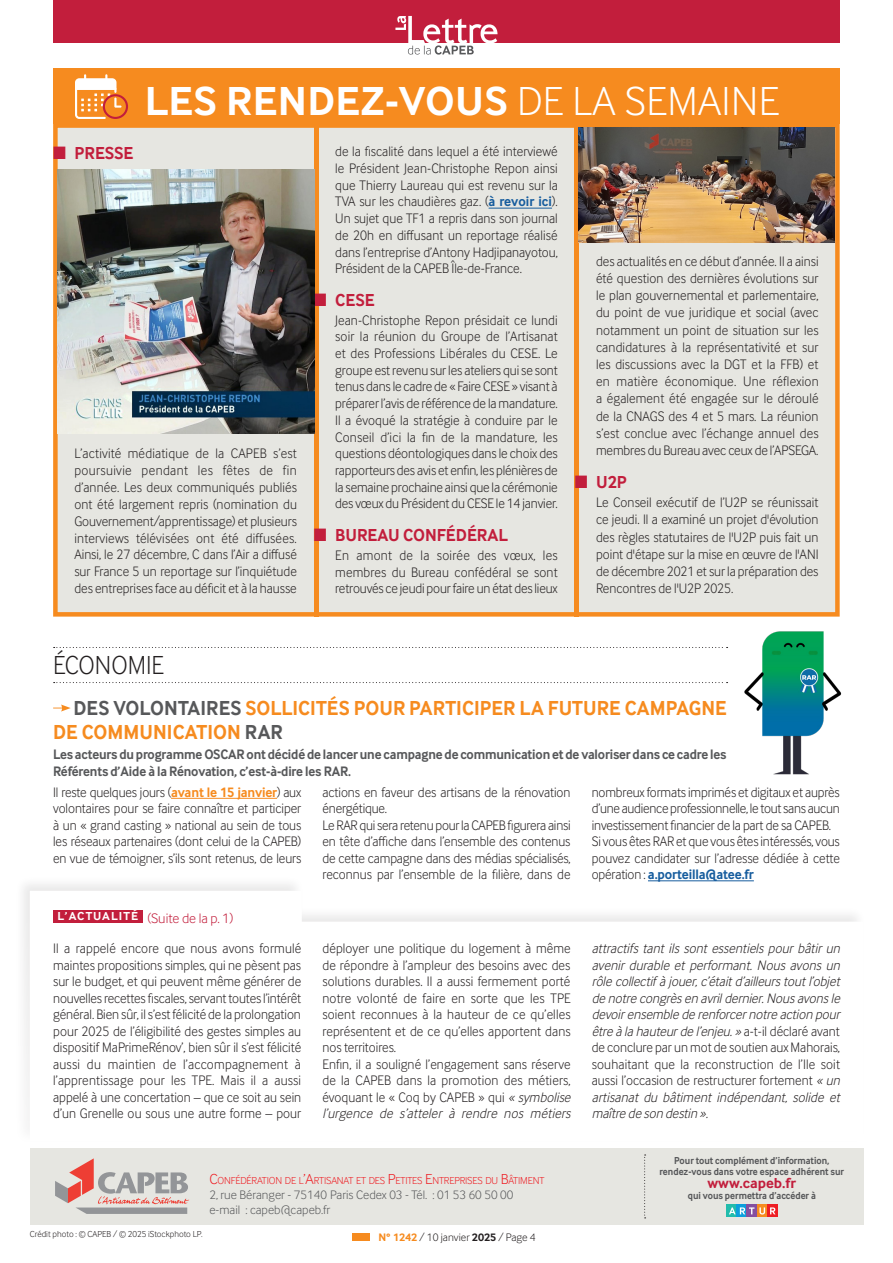
<style>
.page{position:relative;width:893px;height:1263px;background:#fff}
.page>*{position:absolute;margin:0;border:0;box-sizing:border-box;transform-origin:0 0}
.t1{font:700 42px "Inter Face";letter-spacing:.01em;color:#fff}
.Chap_Paraph{font:300 27px "Inter Face";color:#231f20;scale:.94 1}
.Titre_article{font:700 21px/24px "Inter Face";letter-spacing:.005em;color:#f68b1f;scale:.94 1}
.t2{font:700 18px "Inter Face";color:#c21e3c;scale:.94 1}
.t3{font:700 15px "Inter Face";color:#c21e3c}
.Texte_rdv{font:300 14.25px/16.6px "Inter Face";letter-spacing:-.005em;color:#231f20;text-align:justify;scale:.94 1}
.Textes_ok{font:300 14.25px/16.5px "Inter Face";letter-spacing:.005em;color:#231f20;text-align:justify;scale:.94 1}
.Textes_ok-2{font:italic 300 14.25px/16.5px "Inter Face";color:#231f20;scale:.94 1}
.Textes_ok-3{font:700 14.25px/16.5px "Inter Face";letter-spacing:-.01em;color:#57585a;scale:.92 1}
.Textes_ok-4{font:300 14.25px "Inter Face";color:#c21e3c}
.t4{font:300 12.75px/15px "Inter Face";color:#57585a}
.t5{font:700 12px "Inter Face";letter-spacing:.09em;color:#fff}
.t6{font:300 11.25px "Inter Face";color:#231f20}
.t7{font:700 10.5px/10.5px "Inter Face";color:#57585a;text-align:center;scale:.9 1}
.t8{font:300 10.5px "Inter Face";letter-spacing:-.015em;color:#ee1d23}
.t9{font:300 9px "Inter Face";color:#231f20}
.s1{font-weight:300}
.s2{font-weight:700;color:#175d9e}
.s3{color:#57585a}
.s4{font-weight:700;color:#f68b1f}
.s5{font-style:italic}
.s6{font-size:15px}
.s7{font-weight:700}
.s8{font-style:normal}
</style>
<div class="page">
<div style="left:53px;top:0;width:787px;height:43px;background:#c21e3c"></div>
<svg style="left:395px;top:16px;width:102px;height:39px"></svg>
<div style="left:14px;top:875px;width:852px;height:269px;background:#231f20;opacity:.1"></div>
<svg style="left:30px;top:891px;width:833px;height:250px"></svg>
<div style="left:53px;top:910px;width:89px;height:12px;background:#c21e3c"></div>
<div style="left:0;top:894px;width:30px;height:253px;background:#fff"></div>
<svg style="left:54px;top:647px;width:673px;height:1px"></svg>
<svg style="left:54px;top:682px;width:673px;height:1px"></svg>
<svg style="left:53px;top:704px;width:18px;height:7px"></svg>
<hr style="left:171px;top:798px;width:106px;height:1px;background:#f68b1f">
<hr style="left:648px;top:880px;width:106px;height:1px;background:#175d9e">
<div style="left:30px;top:1148px;width:833px;height:77px;background:#e6e6e1"></div>
<svg style="left:644px;top:1154px;width:2px;height:64px"></svg>
<div style="left:726px;top:1204px;width:11px;height:13px;background:#22bcac"></div>
<svg style="left:737px;top:1204px;width:10px;height:13px"></svg>
<div style="left:747px;top:1204px;width:10px;height:13px;background:#854f9f"></div>
<div style="left:757px;top:1204px;width:10px;height:13px;background:#f68b1f"></div>
<svg style="left:767px;top:1204px;width:10px;height:13px"></svg>
<svg style="left:729px;top:1207px;width:46px;height:7px"></svg>
<svg style="left:55px;top:1158px;width:134px;height:56px"></svg>
<div style="left:353px;top:1233px;width:17px;height:8px;background:#f68b1f"></div>
<div style="left:53px;top:68px;width:787px;height:55px;background:#f68b1f"></div>
<svg style="left:75px;top:74px;width:53px;height:45px"></svg>
<div style="left:53px;top:123px;width:787px;height:494px;background:#e6e6e1;border:4px solid #f68b1f"></div>
<hr style="left:315px;top:128px;width:4px;height:489px;background:#f68b1f">
<hr style="left:574px;top:128px;width:4px;height:489px;background:#f68b1f">
<hr style="left:489px;top:208px;width:63px;height:1px;background:#175d9e">
<img style="left:58px;top:170px;width:256px;height:263px">
<img style="left:579px;top:128px;width:256px;height:115px">
<img style="left:727px;top:631px;width:115px;height:144px">
<p class="t1" style="left:145px;top:77px;width:636px">LES RENDEZ-VOUS <span class="s1">DE LA SEMAINE</span></p>
<p class="t2" style="left:53px;top:142px;width:87px">■ PRESSE</p>
<p class="Texte_rdv" style="left:74px;top:445px;width:238px">L’activité médiatique de la CAPEB s’est poursuivie pendant les fêtes de fin d’année. Les deux communiqués publiés ont été largement repris (nomination du Gouvernement/apprentissage) et plusieurs interviews télévisées ont été diffusées.<br>Ainsi, le 27 décembre, C dans l’Air a diffusé sur France 5 un reportage sur l’inquiétude des entreprises face au déficit et à la hausse</p>
<p class="Texte_rdv" style="left:335px;top:143px;width:238px">de la fiscalité dans lequel a été interviewé le Président Jean-Christophe Repon ainsi que Thierry Laureau qui est revenu sur la TVA sur les chaudières gaz. (<span class="s2">à revoir ici</span>).<br>Un sujet que TF1 a repris dans son journal de 20h en diffusant un reportage réalisé dans l’entreprise d’Antony Hadjipanayotou, Président de la CAPEB Île-de-France.</p>
<p class="t2" style="left:314px;top:289px;width:66px">■ CESE</p>
<p class="Texte_rdv" style="left:335px;top:311px;width:238px">Jean-Christophe Repon présidait ce lundi soir la réunion du Groupe de l’Artisanat et des Professions Libérales du CESE. Le groupe est revenu sur les ateliers qui se sont tenus dans le cadre de « Faire CESE » visant à préparer l’avis de référence de la mandature.<br>Il a évoqué la stratégie à conduire par le Conseil d’ici la fin de la mandature, les questions déontologiques dans le choix des rapporteurs des avis et enfin, les plénières de la semaine prochaine ainsi que la cérémonie des vœux du Président du CESE le 14 janvier.</p>
<p class="t2" style="left:314px;top:524px;width:208px">■ BUREAU CONFÉDÉRAL</p>
<p class="Texte_rdv" style="left:335px;top:546px;width:238px">En amont de la soirée des vœux, les membres du Bureau confédéral se sont retrouvés ce jeudi pour faire un état des lieux</p>
<p class="Texte_rdv" style="left:596px;top:252px;width:238px;line-height:17.2px">des actualités en ce début d’année. Il a ainsi été question des dernières évolutions sur le plan gouvernemental et parlementaire, du point de vue juridique et social (avec notamment un point de situation sur les candidatures à la représentativité et sur les discussions avec la DGT et la FFB) et en matière économique. Une réflexion a également été engagée sur le déroulé de la CNAGS des 4 et 5 mars. La réunion s’est conclue avec l’échange annuel des membres du Bureau avec ceux de l’APSEGA.</p>
<p class="t2" style="left:575px;top:471px;width:57px">■ U2P</p>
<p class="Texte_rdv" style="left:596px;top:494px;width:238px;line-height:17.2px">Le Conseil exécutif de l’U2P se réunissait ce jeudi. Il a examiné un projet d'évolution des règles statutaires de l'U2P puis fait un point d'étape sur la mise en œuvre de l'ANI de décembre 2021 et sur la préparation des Rencontres de l'U2P 2025.</p>
<p class="Chap_Paraph" style="left:53px;top:649px;width:119px">ÉCONOMIE</p>
<p class="Titre_article" style="left:53px;top:695px;width:718px;text-indent:20px"><span class="s3">DES VOLONTAIRES</span> SOLLICITÉS POUR PARTICIPER LA FUTURE CAMPAGNE<br>DE COMMUNICATION <span class="s3">RAR</span></p>
<p class="Textes_ok-3" style="left:53px;top:746px;width:733px">Les acteurs du programme OSCAR ont décidé de lancer une campagne de communication et de valoriser dans ce cadre les<br>Référents d’Aide à la Rénovation, c’est-à-dire les RAR.</p>
<p class="Texte_rdv" style="left:53px;top:783px;width:266px">Il reste quelques jours (<span class="s4">avant le 15 janvier</span>) aux volontaires pour se faire connaître et participer à un « grand casting » national au sein de tous les réseaux partenaires (dont celui de la CAPEB) en vue de témoigner, s’ils sont retenus, de leurs</p>
<p class="Texte_rdv" style="left:322px;top:783px;width:265px">actions en faveur des artisans de la rénovation énergétique.</p>
<p class="Texte_rdv" style="left:592px;top:783px;width:265px">nombreux formats imprimés et digitaux et auprès d’une audience professionnelle, le tout sans aucun investissement financier de la part de sa CAPEB.</p>
<p class="Texte_rdv" style="left:592px;top:833px;width:266px">Si vous êtes RAR et que vous êtes intéressés, vous pouvez candidater sur l’adresse dédiée à cette opération : <span class="s2">a.porteilla@atee.fr</span></p>
<p class="Texte_rdv" style="left:322px;top:816px;width:266px">Le RAR qui sera retenu pour la CAPEB figurera ainsi en tête d’affiche dans l’ensemble des contenus de cette campagne dans des médias spécialisés, reconnus par l’ensemble de la filière, dans de</p>
<p class="t5" style="left:58px;top:909px;width:82px">L’ACTUALITÉ</p>
<p class="Textes_ok-4" style="left:148px;top:910px;width:87px">(Suite de la p. 1)</p>
<p class="Textes_ok" style="left:53px;top:940px;width:265px">Il a rappelé encore que nous avons formulé maintes propositions simples, qui ne pèsent pas sur le budget, et qui peuvent même générer de nouvelles recettes fiscales, servant toutes l’intérêt général. Bien sûr, il s’est félicité de la prolongation pour 2025 de l’éligibilité des gestes simples au dispositif MaPrimeRénov’, bien sûr il s’est félicité aussi du maintien de l’accompagnement à l’apprentissage pour les TPE. Mais il a aussi appelé à une concertation – que ce soit au sein d’un Grenelle ou sous une autre forme – pour</p>
<p class="Textes_ok" style="left:322px;top:940px;width:266px">déployer une politique du logement à même de répondre à l’ampleur des besoins avec des solutions durables. Il a aussi fermement porté notre volonté de faire en sorte que les TPE soient reconnues à la hauteur de ce qu’elles représentent et de ce qu’elles apportent dans nos territoires.</p>
<p class="Textes_ok" style="left:322px;top:1055px;width:269px;text-align:left">Enfin, il a souligné l’engagement sans réserve de la CAPEB dans la promotion des métiers, évoquant le « Coq by CAPEB » qui <span class="s5">« symbolise l’urgence de s’atteler à rendre nos métiers</span></p>
<p class="t8" style="left:209px;top:1174px;width:336px"><span class="s6">C</span>ONFÉDÉRATION DE L<span class="s6">’A</span>RTISANAT ET DES <span class="s6">P</span>ETITES <span class="s6">E</span>NTREPRISES DU <span class="s6">B</span>ÂTIMENT</p>
<p class="t4" style="left:209px;top:1187px;width:305px">2, rue Béranger - 75140 Paris Cedex 03 - Tél. : 01 53 60 50 00 e-mail : capeb@capeb.fr</p>
<p class="t9" style="left:30px;top:1229px;width:174px">Crédit photo : © CAPEB / © 2025 iStockphoto LP.</p>
<p class="t6" style="left:378px;top:1231px;width:159px"><span class="s4">N° 1242</span> / 10 janvier <span class="s7">2025</span> / Page 4</p>
<p class="Textes_ok-2" style="left:592px;top:940px;width:269px">attractifs tant ils sont essentiels pour bâtir un avenir durable et performant. Nous avons un rôle collectif àjouer,c’étaitd’ailleurstoutl’objet de notre congrèsen avrildernier.Nousavonsle devoirensemble de renforcernotre action pour être àlahauteurde l’enjeu.»<span class="s8">a - t- i l d é c l a ré a va n t de conclure par un mot de soutien aux Mahorais, souhaitant que la reconstruction de l’Ile soit aussi l’occasion de restructurer fortement</span> « un artisanat du bâtiment indépendant, solide et maître de son destin ».</p>
<p class="t7" style="left:660px;top:1155px;width:207px">Pour tout complément d’information, rendez-vous dans votre espace adhérent sur</p>
<p class="t3" style="left:707px;top:1174px;width:90px">www.capeb.fr</p>
<p class="t7" style="left:688px;top:1190px;width:144px">qui vous permettra d’accéder à</p>
</div>
